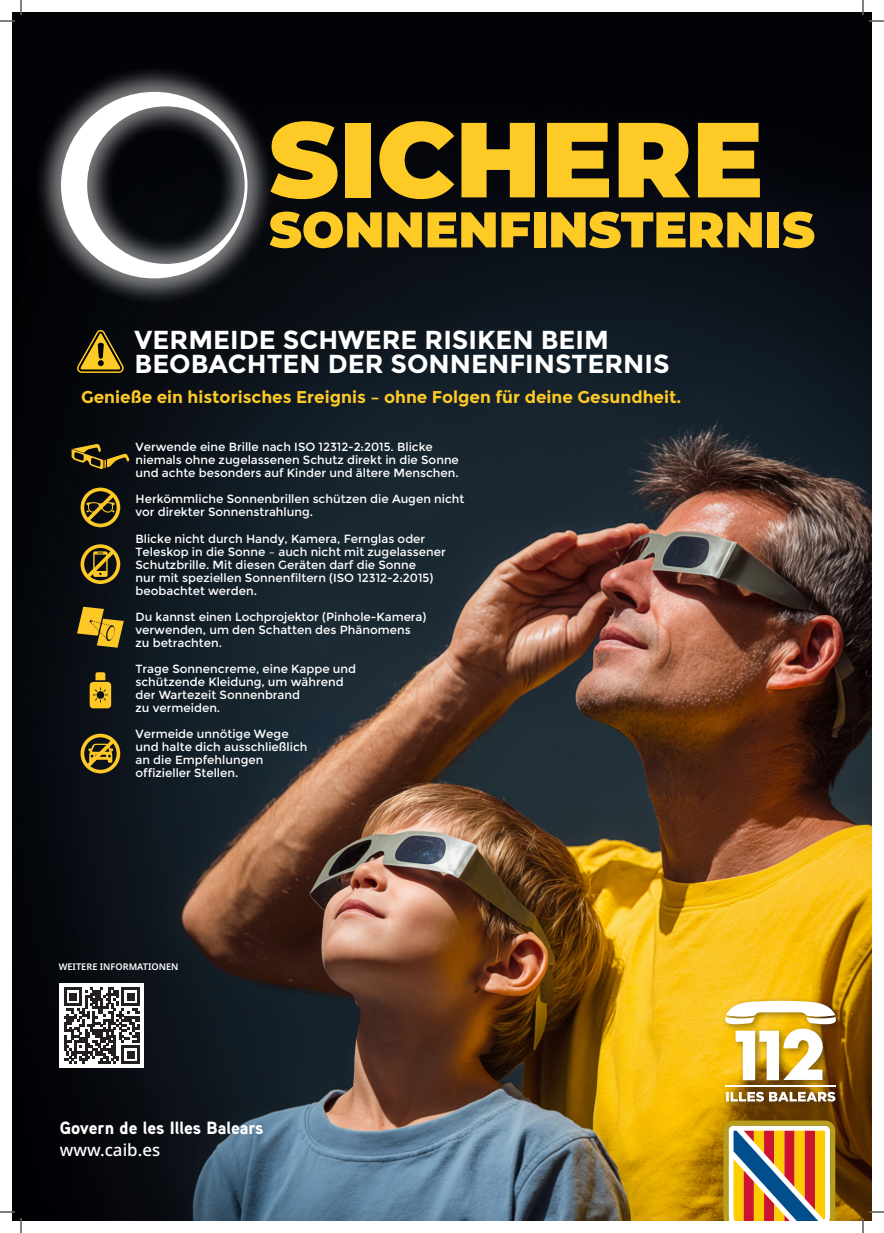
<style>
.page{position:relative;width:884px;height:1233px;background:#fff}
.page>*{position:absolute;margin:0;border:0;box-sizing:border-box;transform-origin:0 0}
.t1{font:900 106.4px "Montserrat";color:#feca26}
.t2{font:900 50px "Montserrat";color:#feca26}
.t3{font:700 26px/23.6px "Montserrat";color:#fff}
.t4{font:900 17.7px "Aaux Next";color:#fff}
.t5{font:700 17px "Montserrat";color:#feca26}
.t6{font:500 16.9px "Noto Sans";color:#fff}
.t7{font:11.8px/13px "Montserrat";color:#fff}
.t8{font:600 9.2px "Noto Sans";color:#fff}
</style>
<div class="page">
<img style="left:12px;top:12px;width:859px;height:1208px">
<div style="left:721px;top:996px;width:123px;height:114px;background:#231f20;opacity:.5"></div>
<svg style="left:725px;top:1000px;width:111px;height:80px"></svg>
<hr style="left:725px;top:1085px;width:111px;height:1px;background:#fff">
<svg style="left:726px;top:1091px;width:109px;height:10px"></svg>
<div style="left:33px;top:64px;width:242px;height:242px;background:#fff;opacity:.5"></div>
<svg style="left:61px;top:92px;width:186px;height:186px"></svg>
<svg style="left:77px;top:329px;width:47px;height:44px"></svg>
<svg style="left:71px;top:444px;width:58px;height:25px"></svg>
<svg style="left:90px;top:672px;width:21px;height:36px"></svg>
<svg style="left:77px;top:607px;width:47px;height:40px"></svg>
<svg style="left:81px;top:733px;width:39px;height:40px"></svg>
<svg style="left:81px;top:544px;width:39px;height:40px"></svg>
<svg style="left:81px;top:487px;width:39px;height:40px"></svg>
<div style="left:60px;top:983px;width:84px;height:85px;background:#fff"></div>
<svg style="left:64px;top:987px;width:76px;height:76px"></svg>
<svg style="left:723px;top:1120px;width:112px;height:100px"></svg>
<svg style="left:0;top:1211px;width:15px;height:1px"></svg>
<svg style="left:869px;top:1211px;width:15px;height:1px"></svg>
<svg style="left:0;top:0;width:22px;height:22px"></svg>
<svg style="left:20px;top:1218px;width:2px;height:15px"></svg>
<svg style="left:862px;top:0;width:22px;height:22px"></svg>
<svg style="left:862px;top:1218px;width:2px;height:15px"></svg>
<p class="t1" style="left:269px;top:89px;width:496px">SICHERE</p>
<p class="t2" style="left:269px;top:196px;width:547px">SONNENFINSTERNIS</p>
<p class="t3" style="left:135px;top:328px;width:536px">VERMEIDE SCHWERE RISIKEN BEIM<br>BEOBACHTEN DER SONNENFINSTERNIS</p>
<p class="t5" style="left:81px;top:386px;width:602px">Genieße ein historisches Ereignis – ohne Folgen für deine Gesundheit.</p>
<p class="t7" style="left:135px;top:441px;width:325px">Verwende eine Brille nach ISO 12312-2:2015. Blicke niemals ohne zugelassenen Schutz direkt in die Sonne und achte besonders auf Kinder und ältere Menschen.</p>
<p class="t7" style="left:135px;top:493px;width:330px">Herkömmliche Sonnenbrillen schützen die Augen nicht vor direkter Sonnenstrahlung.</p>
<p class="t7" style="left:135px;top:532px;width:312px">Blicke nicht durch Handy, Kamera, Fernglas oder Teleskop in die Sonne – auch nicht mit zugelassener Schutzbrille. Mit diesen Geräten darf die Sonne<br>nur mit speziellen Sonnenfiltern (ISO 12312-2:2015) beobachtet werden.</p>
<p class="t7" style="left:135px;top:610px;width:292px">Du kannst einen Lochprojektor (Pinhole-Kamera) verwenden, um den Schatten des Phänomens zu betrachten.</p>
<p class="t7" style="left:135px;top:662px;width:222px">Trage Sonnencreme, eine Kappe und schützende Kleidung, um während der Wartezeit Sonnenbrand<br>zu vermeiden.</p>
<p class="t7" style="left:135px;top:727px;width:174px">Vermeide unnötige Wege und halte dich ausschließlich an die Empfehlungen offizieller Stellen.</p>
<p class="t8" style="left:59px;top:959px;width:121px">WEITERE INFORMATIONEN</p>
<p class="t4" style="left:60px;top:1115px;width:205px">Govern de les Illes Balears</p>
<p class="t6" style="left:60px;top:1137px;width:102px">www.caib.es</p>
</div>
